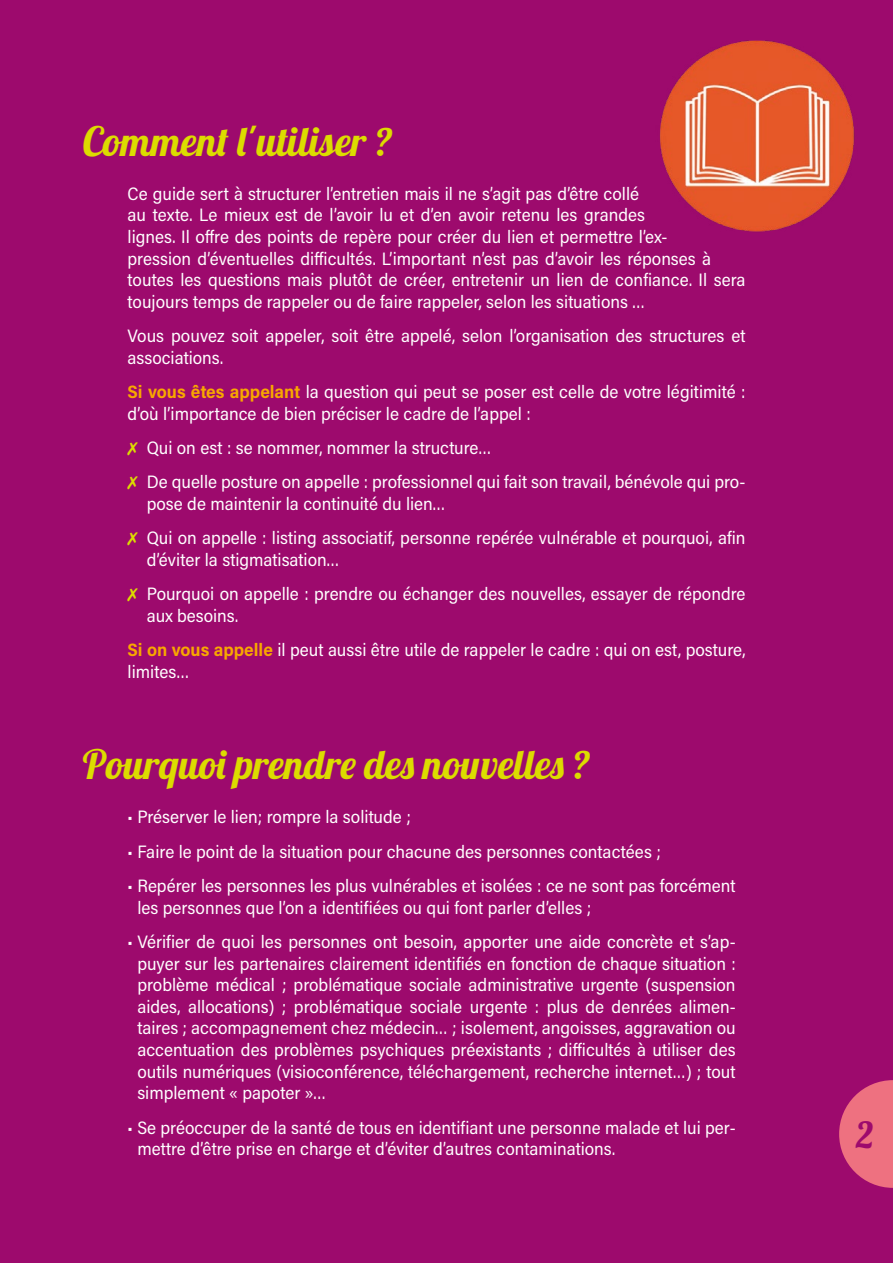
<style>
.page{position:relative;width:893px;height:1263px;background:#9d0a6d}
.page>*{position:absolute;margin:0;border:0;box-sizing:border-box;transform-origin:0 0}
.t1{font:40.5px "Lobster 1.4";letter-spacing:.01em;color:#dcdc00}
.t2{font:36px "Lobster 1.4";color:#9d0a6d}
.t3{font:18px/21.6px "Acumin Pro Semi Cond";color:#fff}
.s1{font-weight:700;color:#f8a800}
.s2{color:#dcdc00}
</style>
<div class="page">
<img style="left:660px;top:40px;width:195px;height:192px">
<svg style="left:839px;top:1080px;width:54px;height:108px"></svg>
<p class="t1" style="left:83px;top:115px;width:312px">Comment l'utiliser ?</p>
<p class="t3" style="left:128px;top:182px;width:619px">Ce guide sert à structurer l’entretien mais il ne s’agit pas d’être collé<br>au texte. Le mieux est de l’avoir lu et d’en avoir retenu les grandes<br>lignes. Il offre des points de repère pour créer du lien et permettre l’ex-<br>pression d’éventuelles difficultés. L’important n’est pas d’avoir les réponses à toutes les questions mais plutôt de créer, entretenir un lien de confiance. Il sera toujours temps de rappeler ou de faire rappeler, selon les situations …</p>
<p class="t3" style="left:128px;top:324px;width:620px">Vous pouvez soit appeler, soit être appelé, selon l’organisation des structures et associations.</p>
<p class="t3" style="left:128px;top:380px;width:619px"><span class="s1">Si vous êtes appelant</span> la question qui peut se poser est celle de votre légitimité : d’où l’importance de bien préciser le cadre de l’appel :</p>
<p class="t3" style="left:128px;top:436px;width:366px"><span class="s2">✗</span> Qui on est : se nommer, nommer la structure…</p>
<p class="t3" style="left:147px;top:471px;width:600px;text-indent:-19px"><span class="s2">✗</span> De quelle posture on appelle : professionnel qui fait son travail, bénévole qui pro&shy;pose de maintenir la continuité du lien…</p>
<p class="t3" style="left:147px;top:527px;width:600px;text-indent:-19px"><span class="s2">✗</span> Qui on appelle : listing associatif, personne repérée vulnérable et pourquoi, afin d’éviter la stigmatisation…</p>
<p class="t3" style="left:147px;top:582px;width:600px;text-indent:-19px"><span class="s2">✗</span> Pourquoi on appelle : prendre ou échanger des nouvelles, essayer de répondre aux besoins.</p>
<p class="t3" style="left:128px;top:638px;width:620px"><span class="s1">Si on vous appelle</span> il peut aussi être utile de rappeler le cadre : qui on est, posture, limites…</p>
<p class="t1" style="left:83px;top:739px;width:509px">Pourquoi prendre des nouvelles ?</p>
<p class="t3" style="left:128px;top:805px;width:285px">• Préserver le lien; rompre la solitude ;</p>
<p class="t3" style="left:128px;top:840px;width:535px">• Faire le point de la situation pour chacune des personnes contactées ;</p>
<p class="t3" style="left:137px;top:874px;width:600px;text-indent:-10px">• Repérer les personnes les plus vulnérables et isolées : ce ne sont pas forcément les personnes que l’on a identifiées ou qui font parler d’elles ;</p>
<p class="t3" style="left:137px;top:930px;width:600px;text-align:justify;text-indent:-10px">• Vérifier de quoi les personnes ont besoin, apporter une aide concrète et s’ap&shy;puyer sur les partenaires clairement identifiés en fonction de chaque situation : problème médical ; problématique sociale administrative urgente (suspension aides, allocations) ; problématique sociale urgente : plus de denrées alimen&shy;taires ; accompagnement chez médecin… ; isolement, angoisses, aggravation ou accentuation des problèmes psychiques préexistants ; difficultés à utiliser des outils numériques (visioconférence, téléchargement, recherche internet…) ; tout simplement « papoter »…</p>
<p class="t3" style="left:137px;top:1116px;width:600px;text-indent:-10px">• Se préoccuper de la santé de tous en identifiant une personne malade et lui per&shy;mettre d’être prise en charge et d’éviter d’autres contaminations.</p>
<p class="t2" style="left:856px;top:1112px;width:19px">2</p>
</div>
